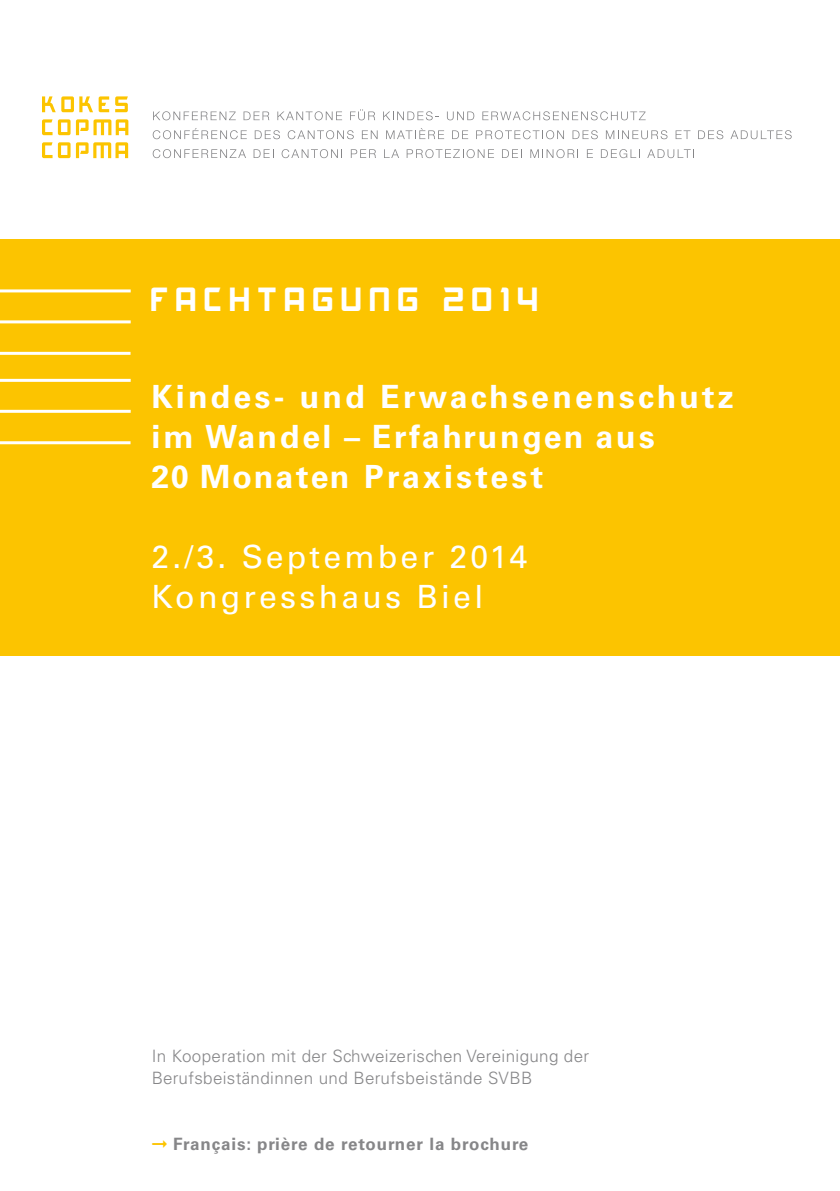
<style>
.page{position:relative;width:840px;height:1191px;background:#fff}
.page>*{position:absolute;margin:0;border:0;box-sizing:border-box;transform-origin:0 0}
.t1{font:700 32px/40px "Univers LT Std";letter-spacing:.09em;color:#fff}
.t2{font:32px/40px "Univers";letter-spacing:.1em;color:#fff}
.t3{font:32px "Akashi";letter-spacing:.2em;color:#fff}
.t4{font:300 17px/22px "Univers";letter-spacing:.02em;color:#868688}
.t5{font:700 17px "Univers LT Std";letter-spacing:.05em;color:#868688}
</style>
<div class="page">
<div style="left:0;top:239px;width:839px;height:417px;background:#fcc400"></div>
<svg style="left:153px;top:111px;width:82px;height:9px"></svg>
<svg style="left:243px;top:111px;width:26px;height:9px"></svg>
<svg style="left:277px;top:111px;width:65px;height:9px"></svg>
<svg style="left:350px;top:109px;width:25px;height:11px"></svg>
<svg style="left:383px;top:111px;width:55px;height:9px"></svg>
<svg style="left:447px;top:111px;width:27px;height:9px"></svg>
<svg style="left:482px;top:111px;width:163px;height:9px"></svg>
<svg style="left:153px;top:128px;width:94px;height:11px"></svg>
<svg style="left:254px;top:130px;width:26px;height:9px"></svg>
<svg style="left:287px;top:130px;width:66px;height:9px"></svg>
<svg style="left:361px;top:130px;width:16px;height:9px"></svg>
<svg style="left:386px;top:128px;width:58px;height:11px"></svg>
<svg style="left:452px;top:130px;width:16px;height:9px"></svg>
<svg style="left:476px;top:130px;width:87px;height:9px"></svg>
<svg style="left:572px;top:130px;width:25px;height:9px"></svg>
<svg style="left:605px;top:130px;width:62px;height:9px"></svg>
<svg style="left:675px;top:130px;width:15px;height:9px"></svg>
<svg style="left:698px;top:130px;width:25px;height:9px"></svg>
<svg style="left:730px;top:130px;width:61px;height:9px"></svg>
<svg style="left:153px;top:149px;width:93px;height:9px"></svg>
<svg style="left:253px;top:149px;width:17px;height:9px"></svg>
<svg style="left:281px;top:149px;width:61px;height:9px"></svg>
<svg style="left:350px;top:149px;width:26px;height:9px"></svg>
<svg style="left:384px;top:149px;width:15px;height:9px"></svg>
<svg style="left:406px;top:149px;width:87px;height:9px"></svg>
<svg style="left:502px;top:149px;width:16px;height:9px"></svg>
<svg style="left:530px;top:149px;width:48px;height:9px"></svg>
<svg style="left:586px;top:149px;width:6px;height:9px"></svg>
<svg style="left:600px;top:149px;width:37px;height:9px"></svg>
<svg style="left:647px;top:149px;width:47px;height:9px"></svg>
<svg style="left:42px;top:96px;width:51px;height:16px"></svg>
<svg style="left:99px;top:96px;width:10px;height:16px"></svg>
<svg style="left:115px;top:96px;width:13px;height:16px"></svg>
<svg style="left:42px;top:119px;width:10px;height:16px"></svg>
<svg style="left:58px;top:119px;width:12px;height:16px"></svg>
<svg style="left:76px;top:119px;width:52px;height:16px"></svg>
<svg style="left:42px;top:142px;width:10px;height:16px"></svg>
<svg style="left:58px;top:142px;width:12px;height:16px"></svg>
<svg style="left:76px;top:142px;width:52px;height:16px"></svg>
<hr style="left:0;top:289px;width:131px;height:3px;background:#fff">
<hr style="left:0;top:320px;width:131px;height:3px;background:#fff">
<hr style="left:0;top:352px;width:130px;height:3px;background:#fff">
<hr style="left:0;top:379px;width:131px;height:3px;background:#fff">
<hr style="left:0;top:410px;width:131px;height:3px;background:#fff">
<hr style="left:0;top:441px;width:130px;height:3px;background:#fff">
<h1 class="t3" style="left:151px;top:282px;width:390px">FACHTAGUNG 2014</h1>
<h1 class="t1" style="left:151px;top:377px;width:583px">Kindes- und Erwachsenenschutz im Wandel – Erfahrungen aus<br>20 Monaten Praxistest</h1>
<h1 class="t2" style="left:151px;top:536px;width:377px">2./3. September 2014<br>Kongresshaus Biel</h1>
<p class="t4" style="left:152px;top:1045px;width:438px">In Kooperation mit der Schweizerischen Vereinigung der<br>Berufsbeiständinnen und Berufsbeistände SVBB</p>
<p class="t5" style="left:173px;top:1134px;width:356px">Français: prière de retourner la brochure</p>
</div>
